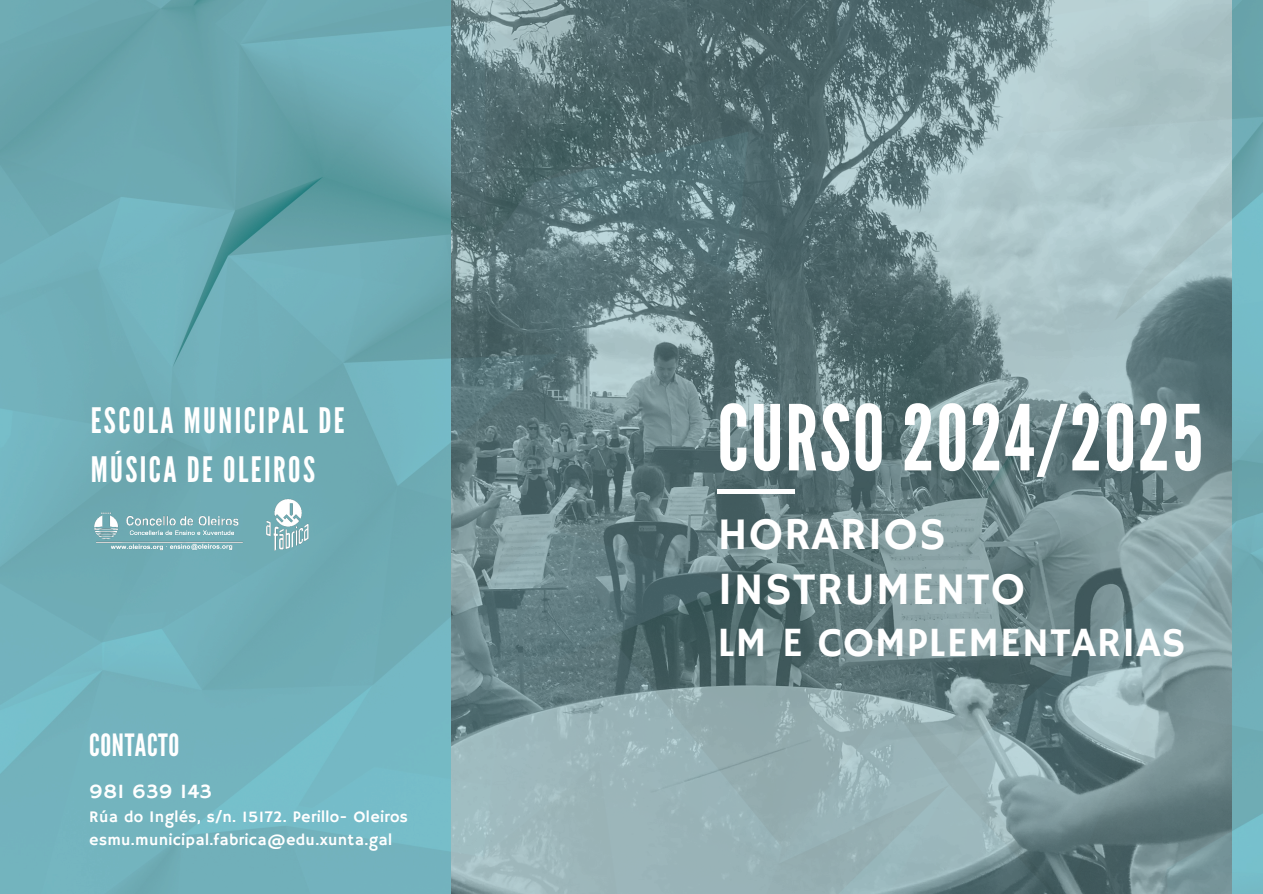
<style>
.page{position:relative;width:1263px;height:894px;background:#fff}
.page>*{position:absolute;margin:0;border:0;box-sizing:border-box;transform-origin:0 0}
.t1{font:90.45px "League Gothic";letter-spacing:.02em;color:#fff}
.t2{font:45.9px/55.2px "Hammersmith One";letter-spacing:.02em;color:#fff}
.t3{font:41.4px "Hammersmith One";letter-spacing:.02em;color:#fff}
.t4{font:34.95px/48.3px "League Gothic";letter-spacing:.07em;color:#fff}
.t5{font:30.6px "League Gothic";letter-spacing:.02em;color:#fff}
.t6{font:20.7px "Hammersmith One";letter-spacing:.02em;color:#fff}
.t7{font:16.2px "Hammersmith One";letter-spacing:.02em;color:#fff}
</style>
<div class="page">
<img style="left:0;top:0;width:1263px;height:893px">
<img style="left:451px;top:0;width:781px;height:893px">
<img style="left:89px;top:494px;width:230px;height:64px">
<hr style="left:717px;top:489px;width:78px;height:4px;background:#fff">
<p class="t4" style="left:91px;top:397px;width:255px">ESCOLA MUNICIPAL DE<br>MÚSICA DE OLEIROS</p>
<h4 class="t5" style="left:89px;top:727px;width:92px">CONTACTO</h4>
<p class="t6" style="left:89px;top:778px;width:124px">981 639 143</p>
<p class="t7" style="left:89px;top:806px;width:320px">Rúa do Inglés, s/n. 15172. Perillo- Oleiros</p>
<p class="t7" style="left:89px;top:829px;width:304px">esmu.municipal.fabrica@edu.xunta.gal</p>
<h3 class="t1" style="left:717px;top:385px;width:487px">CURSO 2024/2025</h3>
<p class="t2" style="left:717px;top:508px;width:309px">HORARIOS<br>INSTRUMENTO</p>
<p class="t3" style="left:717px;top:618px;width:470px">LM E COMPLEMENTARIAS</p>
</div>
